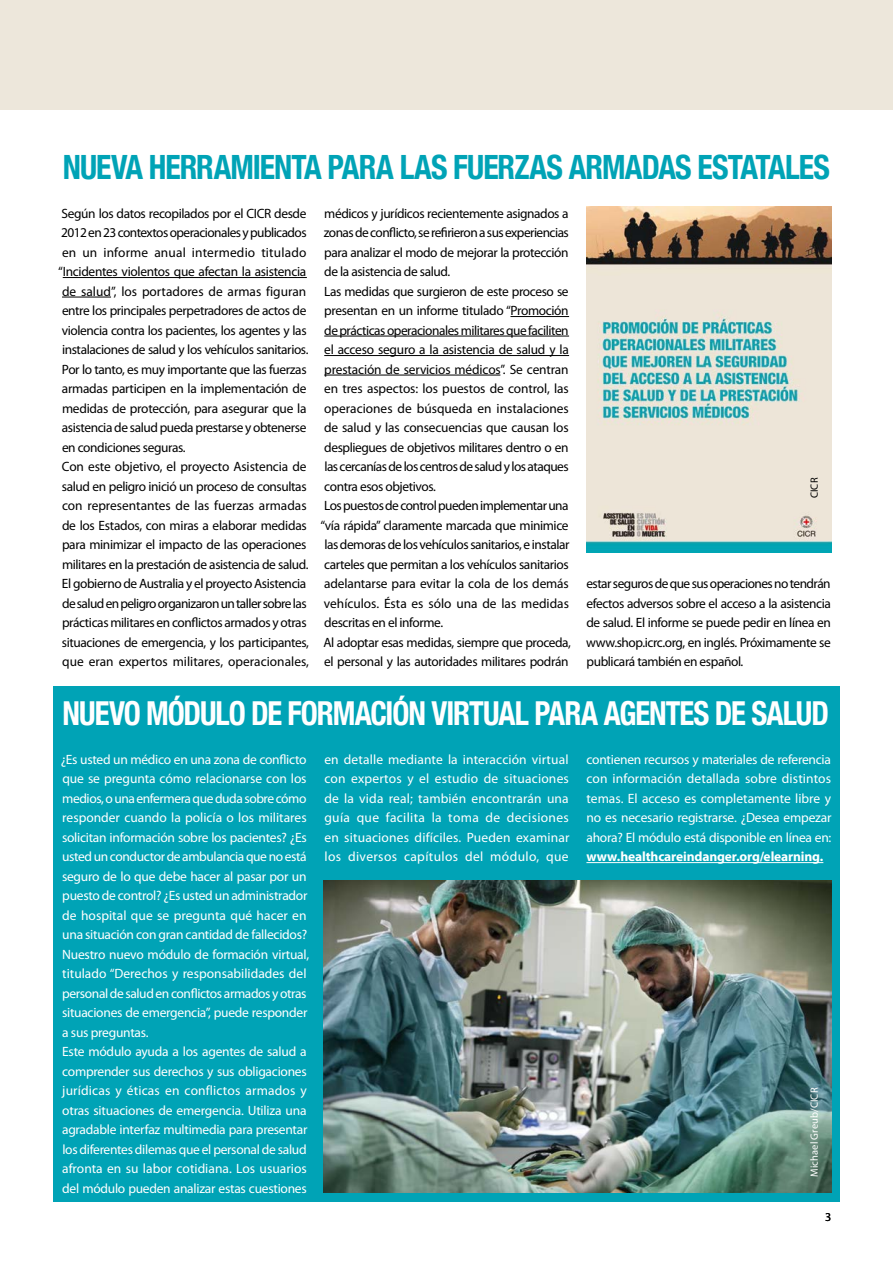
<style>
.page{position:relative;width:893px;height:1263px;background:#fff}
.page>*{position:absolute;margin:0;border:0;box-sizing:border-box;transform-origin:0 0}
.t1{font:700 condensed 33.45px "Helvetica Neue";letter-spacing:-.03em;color:#00a3b6;scale:.95 1}
.t2{font:700 condensed 33px "Helvetica Neue";letter-spacing:-.035em;color:#fff;scale:.93 1}
.t3{font:13.5px/19.5px "Myriad Pro";letter-spacing:-.03em;color:#000}
.t4{font:13.5px/19.5px "Myriad Pro";letter-spacing:-.02em;color:#fff;text-align:justify}
.t5{font:700 13.5px "Myriad Pro";letter-spacing:-.01em;color:#fff}
.t6{font:12px "Myriad Pro";color:#000}
.t7{font:10.5px "Myriad Pro";letter-spacing:.01em;color:#fff}
.t8{font:10.5px "Myriad Pro";color:#000}
</style>
<div class="page">
<div style="left:0;top:0;width:893px;height:110px;background:#ede7db"></div>
<div style="left:53px;top:686px;width:786px;height:515px;background:#00a3b6"></div>
<hr style="left:586px;top:862px;width:237px;height:1px;background:#fff">
<hr style="left:63px;top:277px;width:244px;height:1px;background:#000">
<hr style="left:62px;top:297px;width:49px;height:1px;background:#000">
<hr style="left:510px;top:316px;width:59px;height:1px;background:#000">
<hr style="left:324px;top:336px;width:245px;height:1px;background:#000">
<hr style="left:324px;top:355px;width:245px;height:1px;background:#000">
<hr style="left:324px;top:375px;width:176px;height:1px;background:#000">
<img style="left:586px;top:206px;width:245px;height:347px">
<img style="left:324px;top:881px;width:507px;height:312px">
<h1 class="t1" style="left:63px;top:139px;width:809px">NUEVA HERRAMIENTA PARA LAS FUERZAS ARMADAS ESTATALES</h1>
<p class="t3" style="left:58px;top:203px;width:252px">Según los datos recopilados por el CICR desde 2012 en 23 contextos operacionales y publicados en un informe anual intermedio titulado “Incidentes violentos que afectan la asistencia de salud”, los portadores de armas figuran entre los principales perpetradores de actos de violencia contra los pacientes, los agentes y las instalaciones de salud y los vehículos sanitarios.<br>Por lo tanto, es muy importante que las fuerzas armadas participen en la implementación de medidas de protección, para asegurar que la asistencia de salud pueda prestarse y obtenerse en condiciones seguras.<br>Con este objetivo, el proyecto Asistencia de salud en peligro inició un proceso de consultas con representantes de las fuerzas armadas de los Estados, con miras a elaborar medidas para minimizar el impacto de las operaciones militares en la prestación de asistencia de salud.<br>El gobierno de Australia y el proyecto Asistencia de salud en peligro organizaron un taller sobre las prácticas militares en conflictos armados y otras situaciones de emergencia, y los participantes, que eran expertos militares, operacionales,</p>
<p class="t3" style="left:320px;top:203px;width:252px">médicos y jurídicos recientemente asignados a zonas de conflicto, se refirieron a sus experiencias para analizar el modo de mejorar la protección de la asistencia de salud.<br>Las medidas que surgieron de este proceso se presentan en un informe titulado “Promoción de prácticas operacionales militares que faciliten el acceso seguro a la asistencia de salud y la prestación de servicios médicos”. Se centran en tres aspectos: los puestos de control, las operaciones de búsqueda en instalaciones de salud y las consecuencias que causan los despliegues de objetivos militares dentro o en las cercanías de los centros de salud y los ataques contra esos objetivos.<br>Los puestos de control pueden implementar una “vía rápida” claramente marcada que minimice las demoras de los vehículos sanitarios, e instalar carteles que permitan a los vehículos sanitarios adelantarse para evitar la cola de los demás vehículos. Ésta es sólo una de las medidas descritas en el informe.<br>Al adoptar esas medidas, siempre que proceda, el personal y las autoridades militares podrán</p>
<p class="t8" style="left:808px;top:498px;width:22px;rotate:-90deg">CICR</p>
<p class="t3" style="left:586px;top:574px;width:246px;text-align:justify">estar seguros de que sus operaciones no tendrán efectos adversos sobre el acceso a la asistencia de salud. El informe se puede pedir en línea en www.shop.icrc.org, en inglés. Próximamente se publicará también en español.</p>
<h2 class="t2" style="left:63px;top:686px;width:826px">NUEVO MÓDULO DE FORMACIÓN VIRTUAL PARA AGENTES DE SALUD</h2>
<p class="t4" style="left:61px;top:749px;width:250px;text-align:left">¿Es usted un médico en una zona de conflicto que se pregunta cómo relacionarse con los medios, o una enfermera que duda sobre cómo responder cuando la policía o los militares solicitan información sobre los pacientes? ¿Es usted un conductor de ambulancia que no está seguro de lo que debe hacer al pasar por un puesto de control? ¿Es usted un administrador de hospital que se pregunta qué hacer en una situación con gran cantidad de fallecidos?<br>Nuestro nuevo módulo de formación virtual, titulado “Derechos y responsabilidades del personal de salud en conflictos armados y otras situaciones de emergencia”, puede responder a sus preguntas.<br>Este módulo ayuda a los agentes de salud a comprender sus derechos y sus obligaciones jurídicas y éticas en conflictos armados y otras situaciones de emergencia. Utiliza una agradable interfaz multimedia para presentar los diferentes dilemas que el personal de salud afronta en su labor cotidiana. Los usuarios del módulo pueden analizar estas cuestiones</p>
<p class="t4" style="left:324px;top:749px;width:247px">en detalle mediante la interacción virtual con expertos y el estudio de situaciones de la vida real; también encontrarán una guía que facilita la toma de decisiones en situaciones difíciles. Pueden examinar los diversos capítulos del módulo, que</p>
<p class="t4" style="left:586px;top:749px;width:247px">contienen recursos y materiales de referencia con información detallada sobre distintos temas. El acceso es completamente libre y no es necesario registrarse. ¿Desea empezar ahora? El módulo está disponible en línea en:</p>
<p class="t5" style="left:586px;top:848px;width:238px">www.healthcareindanger.org/elearning.</p>
<p class="t7" style="left:808px;top:1177px;width:91px;rotate:-90deg">Michael Greub/CICR</p>
<p class="t6" style="left:825px;top:1210px;width:8px">3</p>
</div>
